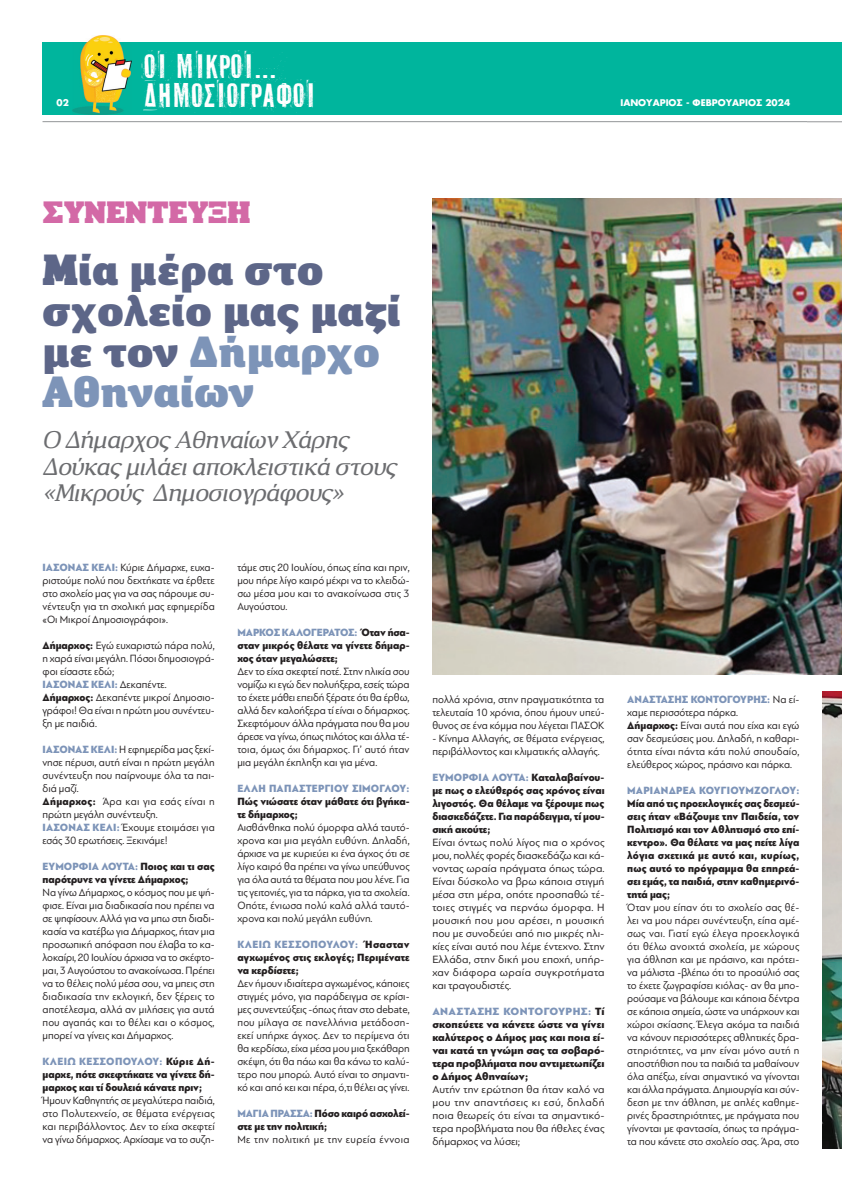
<style>
.page{position:relative;width:842px;height:1191px;background:#fff}
.page>*{position:absolute;margin:0;border:0;box-sizing:border-box;transform-origin:0 0}
.t1{font:900 40px/40.9px "BHMA Next Step 10";letter-spacing:.01em;color:#5d6688}
.t2{font:31.6px "PF Fuel Pro";letter-spacing:-.01em;color:#fff}
.t3{font:900 28.3px "BHMA Next Step 10";letter-spacing:.01em;color:#d369a6}
.t4{font:italic 22.8px/26.6px "BHMA Next Step 10";color:#6c6d70}
.t5{font:11px/13px "PF Bague Sans Pro";color:#231f20;text-align:justify;scale:.95 1}
.t6{font:900 11px/13px "PF Bague Sans Pro";letter-spacing:-.005em;color:#231f20;text-align:justify;scale:.95 1}
.t7{font:11px/13px "PF Bague Sans Pro";color:#231f20;text-align:justify}
.t8{font:900 11px/13px "PF Bague Sans Pro";letter-spacing:-.005em;color:#231f20;text-align:justify}
.t9{font:900 11px "PF Bague Sans Pro";letter-spacing:.02em;color:#7d94b8;scale:.95 1}
.t10{font:11px "PF Bague Sans Pro";letter-spacing:.03em;color:#231f20;scale:.95 1}
.t11{font:700 9px "PF Futura Neu";color:#fff}
.s1{color:#7d94b8}
.s2{font-weight:900;color:#7d94b8}
.s3{font-weight:900}
</style>
<div class="page">
<div style="left:44px;top:43px;width:798px;height:72px;background:#00b59d"></div>
<div style="left:43px;top:42px;width:756px;height:72px;background:#00b59d"></div>
<hr style="left:43px;top:121px;width:764px;height:1px;background:#939598">
<img style="left:72px;top:35px;width:60px;height:79px">
<hr style="left:807px;top:121px;width:35px;height:1px;background:#939598">
<img style="left:822px;top:692px;width:20px;height:456px">
<img style="left:432px;top:198px;width:410px;height:477px">
<p class="t11" style="left:57px;top:97px;width:14px">02</p>
<h2 class="t2" style="left:144px;top:43px;width:134px">Οι µικροί...</h2>
<h2 class="t2" style="left:144px;top:72px;width:174px">δηµοσιογράφοι</h2>
<p class="t11" style="left:620px;top:96px;width:171px">ΙΑΝΟΥΑΡΙΟΣ - ΦΕΒΡΟΥΑΡΙΟΣ 2024</p>
<h3 class="t3" style="left:43px;top:193px;width:210px">ΣΥΝΕΝΤΕΥΞΗ</h3>
<h1 class="t1" style="left:43px;top:248px;width:360px">Μία µέρα στο σχολείο µας µαζί µε τον <span class="s1">∆ήµαρχο<br>Αθηναίων</span></h1>
<h3 class="t4" style="left:43px;top:426px;width:360px">O ∆ήµαρχος Αθηναίων Χάρης ∆ούκας µιλάειαποκλειστικά στους «Μικρούς ∆ηµοσιογράφους»</h3>
<p class="t5" style="left:43px;top:560px;width:183px"><span class="s2">ΙΑΣΟΝΑΣ ΚΕΛΙ:</span> Κύριε ∆ήµαρχε, ευχα&shy;ριστούµε πολύ που δεχτήκατε να έρθετε στο σχολείο µας για να σας πάρουµε συ&shy;νέντευξη για τη σχολική µας εφηµερίδα «Οι Μικροί ∆ηµοσιογράφοι».</p>
<p class="t5" style="left:43px;top:638px;width:183px;text-align:left"><span class="s3">∆ήµαρχος:</span> Εγώ ευχαριστώ πάρα πολύ, η χαρά είναι µεγάλη. Πόσοι δηµοσιογρά&shy;φοι είσαστε εδώ;<br><span class="s2">ΙΑΣΟΝΑΣ ΚΕΛΙ:</span> ∆εκαπέντε. <span class="s3">∆ήµαρχος:</span> ∆εκαπέντε µικροί ∆ηµοσιο&shy;γράφοι! Θα είναι η πρώτη µου συνέντευ&shy;ξη µε παιδιά.</p>
<p class="t5" style="left:43px;top:742px;width:183px;text-align:left"><span class="s2">ΙΑΣΟΝΑΣ ΚΕΛΙ:</span> Η εφηµερίδα µας ξεκί&shy;νησε πέρυσι, αυτή είναι η πρώτη µεγάλη συνέντευξη που παίρνουµε όλα τα παι&shy;διά µαζί.<br><span class="s3">∆ήµαρχος:</span> Άρα και για εσάς είναι η πρώτη µεγάλη συνέντευξη.<br><span class="s2">ΙΑΣΟΝΑΣ ΚΕΛΙ:</span> Έχουµε ετοιµάσει για εσάς 30 ερωτήσεις. Ξεκινάµε!</p>
<p class="t6" style="left:43px;top:860px;width:183px"><span class="s1">ΕΥΜΟΡΦΙΑ ΛΟΥΤΑ:</span> Ποιος και τι σας παρότρυνε να γίνετε ∆ήµαρχος;</p>
<p class="t5" style="left:43px;top:885px;width:183px">Να γίνω ∆ήµαρχος, ο κόσµος που µε ψή&shy;φισε. Είναι µια διαδικασία που πρέπει να σε ψηφίσουν. Αλλά για να µπω στη διαδι&shy;κασία να κατέβω για ∆ήµαρχος, ήταν µια προσωπική απόφαση που έλαβα το κα&shy;λοκαίρι, 20 Ιουλίου άρχισα να το σκέφτο&shy;µαι, 3 Αυγούστου το ανακοίνωσα. Πρέπει να το θέλεις πολύ µέσα σου, να µπεις στη διαδικασία την εκλογική, δεν ξέρεις το αποτέλεσµα, αλλά αν µιλήσεις για αυτά που αγαπάς και το θέλει και ο κόσµος, µπορεί να γίνεις και ∆ήµαρχος.</p>
<p class="t6" style="left:43px;top:1055px;width:183px"><span class="s1">ΚΛΕΙΩ ΚΕΣΣΟΠΟΥΛΟΥ:</span> Κύριε ∆ή&shy;µαρχε, πότε σκεφτήκατε να γίνετε δή&shy;µαρχος και τί δουλειά κάνατε πριν;</p>
<p class="t5" style="left:43px;top:1093px;width:183px">Ήµουν Καθηγητής σε µεγαλύτερα παιδιά, στο Πολυτεχνείο, σε θέµατα ενέργειας και περιβάλλοντος. ∆εν το είχα σκεφτεί να γίνω δήµαρχος. Αρχίσαµε να το συζη-</p>
<p class="t5" style="left:237px;top:560px;width:183px">τάµε στις 20 Ιουλίου, όπως είπα και πριν, µου πήρε λίγο καιρό µέχρι να το κλειδώ&shy;σω µέσα µου και το ανακοίνωσα στις 3<br>Αυγούστου.</p>
<p class="t6" style="left:237px;top:626px;width:183px"><span class="s1">ΜΑΡΚΟΣ ΚΑΛΟΓΕΡΑΤΟΣ:</span> Όταν ήσα&shy;σταν µικρός θέλατε να γίνετε δήµαρ&shy;χος όταν µεγαλώσετε;</p>
<p class="t5" style="left:237px;top:665px;width:183px">∆εν το είχα σκεφτεί ποτέ. Στην ηλικία σου νοµίζω κι εγώ δεν πολυήξερα, εσείς τώρα το έχετε µάθει επειδή ξέρατε ότι θα έρθω, αλλά δεν καλοήξερα τί είναι ο δήµαρχος.<br>Σκεφτόµουν άλλα πράγµατα που θα µου άρεσε να γίνω, όπως πιλότος και άλλα τέ&shy;τοια, όµως όχι δήµαρχος. Γι’ αυτό ήταν µια µεγάλη έκπληξη και για µένα.</p>
<p class="t9" style="left:237px;top:781px;width:183px">ΕΛΛΗ ΠΑΠΑΣΤΕΡΓΙΟΥ ΣΙΜΟΓΛΟΥ:</p>
<p class="t6" style="left:237px;top:795px;width:183px">Πώς νιώσατε όταν µάθατε ότι βγήκα&shy;τε δήµαρχος;</p>
<p class="t5" style="left:237px;top:821px;width:183px">Αισθάνθηκα πολύ όµορφα αλλά ταυτό&shy;χρονα και µια µεγάλη ευθύνη. ∆ηλαδή, άρχισε να µε κυριεύει κι ένα άγχος ότι σε λίγο καιρό θα πρέπει να γίνω υπεύθυνος για όλα αυτά τα θέµατα που µου λένε. Για τις γειτονιές, για τα πάρκα, για τα σχολεία.<br>Οπότε, ένιωσα πολύ καλά αλλά ταυτό&shy;χρονα και πολύ µεγάλη ευθύνη.</p>
<p class="t6" style="left:237px;top:938px;width:183px"><span class="s1">ΚΛΕΙΩ ΚΕΣΣΟΠΟΥΛΟΥ:</span> Ήσασταν αγχωµένος στις εκλογές; Περιµένατε να κερδίσετε;</p>
<p class="t5" style="left:237px;top:977px;width:183px">∆εν ήµουν ιδιαίτερα αγχωµένος, κάποιες στιγµές µόνο, για παράδειγµα σε κρίσι&shy;µες συνεντεύξεις -όπως ήταν στο debate, που µίλαγα σε πανελλήνια µετάδοση&shy;εκεί υπήρχε άγχος. ∆εν το περίµενα ότι θα κερδίσω, είχα µέσα µου µια ξεκάθαρη σκέψη, ότι θα πάω και θα κάνω το καλύ&shy;τερο που µπορώ. Αυτό είναι το σηµαντι&shy;κό και από κει και πέρα, ό,τι θέλει ας γίνει.</p>
<p class="t6" style="left:237px;top:1107px;width:183px"><span class="s1">ΜΑΓΙΑ ΠΡΑΣΣΑ:</span> Πόσο καιρό ασχολεί&shy;στε µε την πολιτική;</p>
<p class="t10" style="left:237px;top:1133px;width:183px">Με την πολιτική µε την ευρεία έννοια</p>
<p class="t5" style="left:432px;top:692px;width:183px">πολλά χρόνια, στην πραγµατικότητα τα τελευταία 10 χρόνια, όπου ήµουν υπεύ&shy;θυνος σε ένα κόµµα που λέγεται ΠΑΣΟΚ</p>
<p class="t5" style="left:432px;top:731px;width:183px">- Κίνηµα Αλλαγής, σε θέµατα ενέργειας, περιβάλλοντος και κλιµατικής αλλαγής.</p>
<p class="t6" style="left:432px;top:771px;width:183px"><span class="s1">ΕΥΜΟΡΦΙΑ ΛΟΥΤΑ:</span> Καταλαβαίνου&shy;µε πως ο ελεύθερός σας χρόνος είναι λιγοστός. Θα θέλαµε να ξέρουµε πως διασκεδάζετε. Για παράδειγµα, τί µου&shy;σική ακούτε;</p>
<p class="t7" style="left:432px;top:835px;width:174px">Είναι όντως πολύ λίγος πια ο χρόνος µου, πολλές φορές διασκεδάζω και κά&shy;νοντας ωραία πράγµατα όπως τώρα.<br>Είναι δύσκολο να βρω κάποια στιγµή µέσα στη µέρα, οπότε προσπαθώ τέ&shy;τοιες στιγµές να περνάω όµορφα. Η µουσική που µου αρέσει, η µουσική που µε συνοδεύει από πιο µικρές ηλι&shy;κίες είναι αυτό που λέµε έντεχνο. Στην Ελλάδα, στην δική µου εποχή, υπήρ&shy;χαν διάφορα ωραία συγκροτήµατα και τραγουδιστές.</p>
<p class="t8" style="left:432px;top:1004px;width:174px"><span class="s1">ΑΝΑΣΤΑΣΗΣ ΚΟΝΤΟΓΟΥΡΗΣ:</span> Τί σκοπεύετε να κάνετε ώστε να γίνει καλύτερος ο ∆ήµος µας και ποια εί&shy;ναι κατά τη γνώµη σας τα σοβαρό&shy;τερα προβλήµατα που αντιµετωπίζει ο ∆ήµος Αθηναίων;</p>
<p class="t7" style="left:432px;top:1082px;width:174px">Αυτήν την ερώτηση θα ήταν καλό να µου την απαντήσεις κι εσύ, δηλαδή ποια θεωρείς ότι είναι τα σηµαντικό&shy;τερα προβλήµατα που θα ήθελες ένας δήµαρχος να λύσει;</p>
<p class="t5" style="left:627px;top:692px;width:183px;text-align:left"><span class="s2">ΑΝΑΣΤΑΣΗΣ ΚΟΝΤΟΓΟΥΡΗΣ:</span> Να εί&shy;χαµε περισσότερα πάρκα.<br><span class="s3">∆ήµαρχος:</span> Είναι αυτά που είχα και εγώ σαν δεσµεύσεις µου. ∆ηλαδή, η καθαρι&shy;ότητα είναι πάντα κάτι πολύ σπουδαίο, ελεύθερος χώρος, πράσινο και πάρκα.</p>
<p class="t9" style="left:627px;top:783px;width:183px">ΜΑΡΙΑΝ∆ΡΕΑ ΚΟΥΓΙΟΥΜΖΟΓΛΟΥ:</p>
<p class="t6" style="left:627px;top:796px;width:183px">Μία από τις προεκλογικές σας δεσµεύ&shy;σεις ήταν «Βάζουµε την Παιδεία, τον Πολιτισµό και τον Αθλητισµό στο επί&shy;κεντρο». Θα θέλατε να µας πείτε λίγα λόγια σχετικά µε αυτό και, κυρίως, πως αυτό το πρόγραµµα θα επηρεά&shy;σει εµάς, τα παιδιά, στην καθηµερινό&shy;τητά µας;</p>
<p class="t5" style="left:627px;top:900px;width:183px">Όταν µου είπαν ότι το σχολείο σας θέ&shy;λει να µου πάρει συνέντευξη, είπα αµέ&shy;σως ναι. Γιατί εγώ έλεγα προεκλογικά ότι θέλω ανοιχτά σχολεία, µε χώρους για άθληση και µε πράσινο, και πρότει&shy;να µάλιστα -βλέπω ότι το προαύλιό σας το έχετε ζωγραφίσει κιόλας- αν θα µπο&shy;ρούσαµε να βάλουµε και κάποια δέντρα σε κάποια σηµεία, ώστε να υπάρχουν και χώροι σκίασης. Έλεγα ακόµα τα παιδιά να κάνουν περισσότερες αθλητικές δρα&shy;στηριότητες, να µην είναι µόνο αυτή η αποστήθιση που τα παιδιά τα µαθαίνουν όλα απέξω, είναι σηµαντικό να γίνονται και άλλα πράγµατα. ∆ηµιουργία και σύν&shy;δεση µε την άθληση, µε απλές καθηµε&shy;ρινές δραστηριότητες, µε πράγµατα που γίνονται µε φαντασία, όπως τα πράγµα&shy;τα που κάνετε στο σχολείο σας. Άρα, στο</p>
</div>
